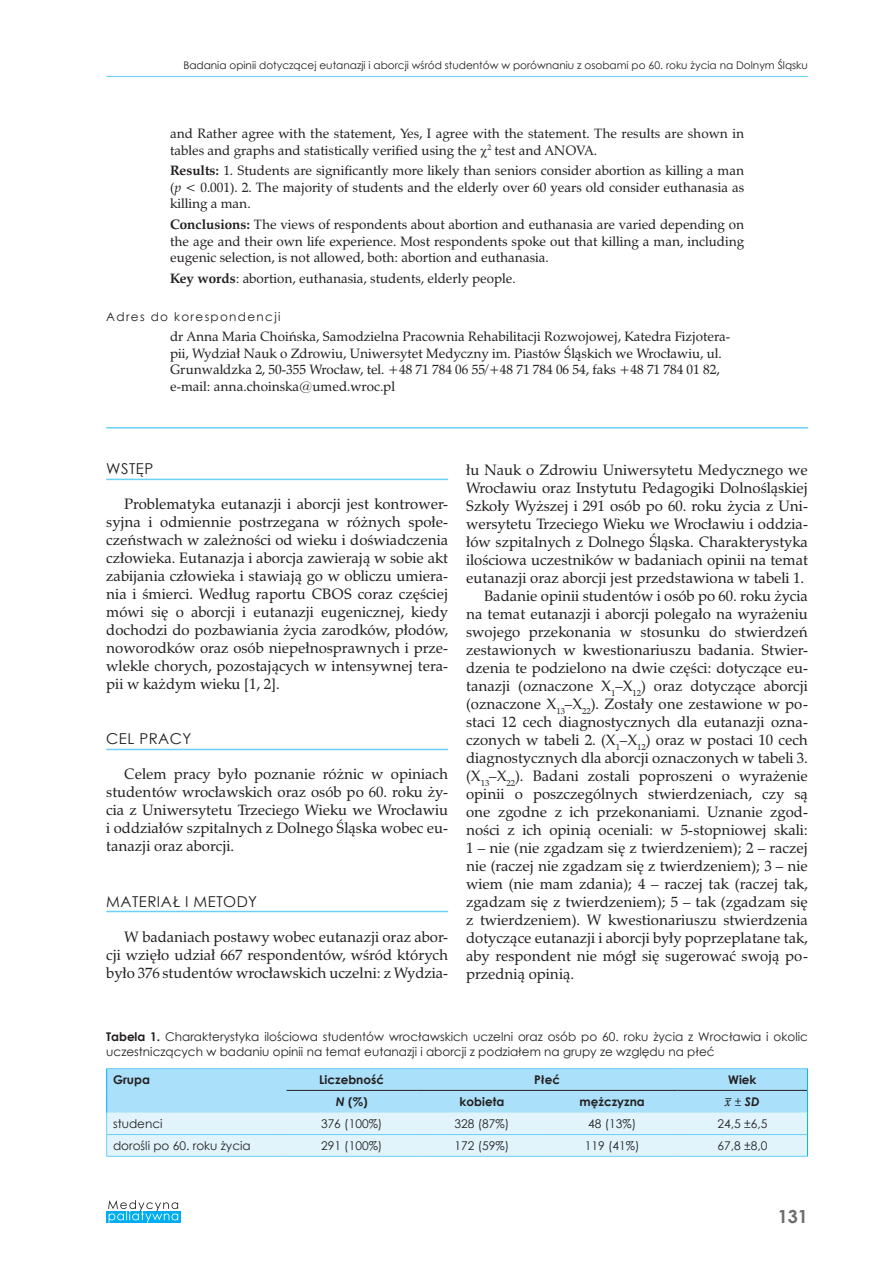
<style>
.page{position:relative;width:893px;height:1263px;background:#fff}
.page>*{position:absolute;margin:0;border:0;box-sizing:border-box;transform-origin:0 0}
.t1{font:700 18px "Century Gothic";color:#6c6d70}
.t2{font:15px/18px "Zapf Calligr PL";color:#231f20;text-align:justify}
.t3{font:15px "Century Gothic";letter-spacing:.03em;color:#231f20}
.t4{font:13.5px/16.5px "Zapf Calligr PL";color:#231f20}
.t5{font:12px/15px "Century Gothic";color:#231f20}
.t6{font:700 12px "Century Gothic";color:#231f20}
.t7{font:12px "Century Gothic";letter-spacing:.11em;color:#231f20}
.t8{font:10.5px "Century Gothic";color:#231f20}
.s1{font-weight:700}
.s2{font-style:italic}
.s3{font-family:"Century Oldst PL";font-style:italic}
.s4{font-weight:700;font-style:italic}
</style>
<div class="page">
<hr style="left:106px;top:76px;width:702px;height:1px;background:#6bcff6">
<svg style="left:106px;top:1211px;width:75px;height:11px"></svg>
<svg style="left:108px;top:1200px;width:70px;height:22px"></svg>
<hr style="left:106px;top:479px;width:342px;height:1px;background:#6bcff6">
<hr style="left:106px;top:749px;width:342px;height:1px;background:#6bcff6">
<hr style="left:106px;top:911px;width:342px;height:1px;background:#6bcff6">
<hr style="left:106px;top:427px;width:702px;height:1px;background:#6bcff6">
<hr style="left:106px;top:1156px;width:181px;height:1px;background:#6bcff6">
<hr style="left:287px;top:1156px;width:130px;height:1px;background:#6bcff6">
<hr style="left:417px;top:1156px;width:130px;height:1px;background:#6bcff6">
<hr style="left:547px;top:1156px;width:130px;height:1px;background:#6bcff6">
<hr style="left:677px;top:1156px;width:131px;height:1px;background:#6bcff6">
<svg style="left:106px;top:1068px;width:702px;height:88px;background:#c1e7f8"></svg>
<p class="t8" style="left:183px;top:58px;width:626px">Badania opinii dotyczącej eutanazji i aborcji wśród studentów w porównaniu z osobami po 60. roku życia na Dolnym Śląsku</p>
<p class="t4" style="left:170px;top:125px;width:576px">and Rather agree with the statement, Yes, I agree with the statement. The results are shown in tables and graphs and statistically verified using the <sup>2</sup> test and ANOVA.</p>
<p class="t4" style="left:170px;top:162px;width:576px;text-align:justify"><span class="s1">Results:</span> 1. Students are significantly more likely than seniors consider abortion as killing a man (<span class="s2">p</span> &lt; 0.001). 2. The majority of students and the elderly over 60 years old consider euthanasia as killing a man.</p>
<p class="t4" style="left:170px;top:216px;width:576px;text-align:justify"><span class="s1">Conclusions:</span> The views of respondents about abortion and euthanasia are varied depending on the age and their own life experience. Most respondents spoke out that killing a man, including eugenic selection, is not allowed, both: abortion and euthanasia.</p>
<p class="t4" style="left:170px;top:270px;width:347px"><span class="s1">Key words</span>: abortion, euthanasia, students, elderly people.</p>
<p class="t7" style="left:106px;top:308px;width:176px">Adres do korespondencji</p>
<p class="t4" style="left:170px;top:328px;width:562px">dr Anna Maria Choińska, Samodzielna Pracownia Rehabilitacji Rozwojowej, Katedra Fizjotera&shy;pii, Wydział Nauk o Zdrowiu, Uniwersytet Medyczny im. Piastów Śląskich we Wrocławiu, ul.<br>Grunwaldzka 2, 50-355 Wrocław, tel. +48 71 784 06 55/+48 71 784 06 54, faks +48 71 784 01 82, e-mail: anna.choinska@umed.wroc.pl</p>
<p class="t3" style="left:106px;top:458px;width:48px">WSTĘP</p>
<p class="t2" style="left:106px;top:495px;width:343px;text-indent:18px">Problematyka eutanazji i aborcji jest kontrower&shy;syjna i odmiennie postrzegana w różnych społe&shy;czeństwach w zależności od wieku i doświadczenia człowieka. Eutanazja i aborcja zawierają w sobie akt zabijania człowieka i stawiają go w obliczu umiera&shy;nia i śmierci. Według raportu CBOS coraz częściej mówi się o aborcji i eutanazji eugenicznej, kiedy dochodzi do pozbawiania życia zarodków, płodów, noworodków oraz osób niepełnosprawnych i prze&shy;wlekle chorych, pozostających w intensywnej tera&shy;pii w każdym wieku [1, 2].</p>
<p class="t3" style="left:106px;top:728px;width:87px">CEL PRACY</p>
<p class="t2" style="left:106px;top:765px;width:343px;text-indent:18px">Celem pracy było poznanie różnic w opiniach studentów wrocławskich oraz osób po 60. roku ży&shy;cia z Uniwersytetu Trzeciego Wieku we Wrocławiu i oddziałów szpitalnych z Dolnego Śląska wobec eu&shy;tanazji oraz aborcji.</p>
<p class="t3" style="left:106px;top:891px;width:152px">MATERIAŁ I METODY</p>
<p class="t2" style="left:106px;top:927px;width:343px;text-indent:18px">W badaniach postawy wobec eutanazji oraz abor&shy;cji wzięło udział 667 respondentów, wśród których było 376 studentów wrocławskich uczelni: z Wydzia-</p>
<p class="t2" style="left:466px;top:461px;width:343px">łu Nauk o Zdrowiu Uniwersytetu Medycznego we</p>
<p class="t2" style="left:466px;top:479px;width:343px">Wrocławiu oraz Instytutu Pedagogiki Dolnośląskiej</p>
<p class="t2" style="left:466px;top:497px;width:343px">Szkoły Wyższej i 291 osób po 60. roku życia z Uni-</p>
<p class="t2" style="left:466px;top:515px;width:343px">wersytetu Trzeciego Wieku we Wrocławiu i oddzia-</p>
<p class="t2" style="left:466px;top:533px;width:343px">łów szpitalnych z Dolnego Śląska. Charakterystyka</p>
<p class="t2" style="left:466px;top:551px;width:343px">ilościowa uczestników w badaniach opinii na temat</p>
<p class="t2" style="left:466px;top:569px;width:340px">eutanazji oraz aborcji jest przedstawiona w tabeli 1.</p>
<p class="t2" style="left:484px;top:587px;width:325px">Badanie opinii studentów i osób po 60. roku życia</p>
<p class="t2" style="left:466px;top:605px;width:343px">na temat eutanazji i aborcji polegało na wyrażeniu</p>
<p class="t2" style="left:466px;top:623px;width:343px">swojego przekonania w stosunku do stwierdzeń</p>
<p class="t2" style="left:466px;top:641px;width:343px">zestawionych w kwestionariuszu badania. Stwier-</p>
<p class="t2" style="left:466px;top:659px;width:343px">dzenia te podzielono na dwie części: dotyczące eu-</p>
<p class="t2" style="left:466px;top:677px;width:343px">tanazji (oznaczone X<sub>1</sub>–X<sub>12</sub>) oraz dotyczące aborcji</p>
<p class="t2" style="left:466px;top:695px;width:343px">(oznaczone X<sub>13</sub>–X<sub>22</sub>). Zostały one zestawione w po-</p>
<p class="t2" style="left:466px;top:713px;width:343px">staci 12 cech diagnostycznych dla eutanazji ozna-</p>
<p class="t2" style="left:466px;top:731px;width:343px">czonych w tabeli 2. (X<sub>1</sub>–X<sub>12</sub>) oraz w postaci 10 cech</p>
<p class="t2" style="left:466px;top:749px;width:343px">diagnostycznych dla aborcji oznaczonych w tabeli 3.</p>
<p class="t2" style="left:466px;top:767px;width:343px">(X<sub>13</sub>–X<sub>22</sub>). Badani zostali poproszeni o wyrażenie</p>
<p class="t2" style="left:466px;top:785px;width:343px">opinii o poszczególnych stwierdzeniach, czy są</p>
<p class="t2" style="left:466px;top:803px;width:343px">one zgodne z ich przekonaniami. Uznanie zgod-</p>
<p class="t2" style="left:466px;top:821px;width:343px">ności z ich opinią oceniali: w 5-stopniowej skali:</p>
<p class="t2" style="left:466px;top:839px;width:343px">1 – nie (nie zgadzam się z twierdzeniem); 2 – raczej</p>
<p class="t2" style="left:466px;top:857px;width:343px">nie (raczej nie zgadzam się z twierdzeniem); 3 – nie</p>
<p class="t2" style="left:466px;top:875px;width:343px">wiem (nie mam zdania); 4 – raczej tak (raczej tak,</p>
<p class="t2" style="left:466px;top:893px;width:343px">zgadzam się z twierdzeniem); 5 – tak (zgadzam się</p>
<p class="t2" style="left:466px;top:911px;width:343px">z twierdzeniem). W kwestionariuszu stwierdzenia</p>
<p class="t2" style="left:466px;top:929px;width:343px">dotyczące eutanazji i aborcji były poprzeplatane tak,</p>
<p class="t2" style="left:466px;top:947px;width:343px">aby respondent nie mógł się sugerować swoją po-</p>
<p class="t2" style="left:466px;top:965px;width:109px">przednią opinią.</p>
<p class="t5" style="left:106px;top:1029px;width:703px"><span class="s1">Tabela 1.</span> Charakterystyka ilościowa studentów wrocławskich uczelni oraz osób po 60. roku życia z Wrocławia i okolic uczestniczących w badaniu opinii na temat eutanazji i aborcji z podziałem na grupy ze względu na płeć</p>
<p class="t6" style="left:113px;top:1070px;width:38px">Grupa</p>
<p class="t6" style="left:319px;top:1070px;width:66px">Liczebność</p>
<p class="t6" style="left:534px;top:1070px;width:27px">Płeć</p>
<p class="t6" style="left:728px;top:1070px;width:30px">Wiek</p>
<p class="t6" style="left:336px;top:1092px;width:33px"><span class="s2">N</span> (%)</p>
<p class="t6" style="left:460px;top:1092px;width:46px">kobieta</p>
<p class="t6" style="left:580px;top:1092px;width:67px">mężczyzna</p>
<p class="t5" style="left:725px;top:1092px;width:35px"><span class="s3">x</span>– ± <span class="s4">SD</span></p>
<p class="t5" style="left:113px;top:1116px;width:51px">studenci</p>
<p class="t5" style="left:321px;top:1116px;width:63px">376 (100%)</p>
<p class="t5" style="left:455px;top:1116px;width:56px">328 (87%)</p>
<p class="t5" style="left:588px;top:1116px;width:50px">48 (13%)</p>
<p class="t5" style="left:717px;top:1116px;width:51px">24,5 ±6,5</p>
<p class="t5" style="left:113px;top:1138px;width:139px">dorośli po 60. roku życia</p>
<p class="t5" style="left:321px;top:1138px;width:63px">291 (100%)</p>
<p class="t5" style="left:455px;top:1138px;width:56px">172 (59%)</p>
<p class="t5" style="left:585px;top:1138px;width:56px">119 (41%)</p>
<p class="t5" style="left:717px;top:1138px;width:51px">67,8 ±8,0</p>
<p class="t1" style="left:778px;top:1202px;width:32px">131</p>
</div>
